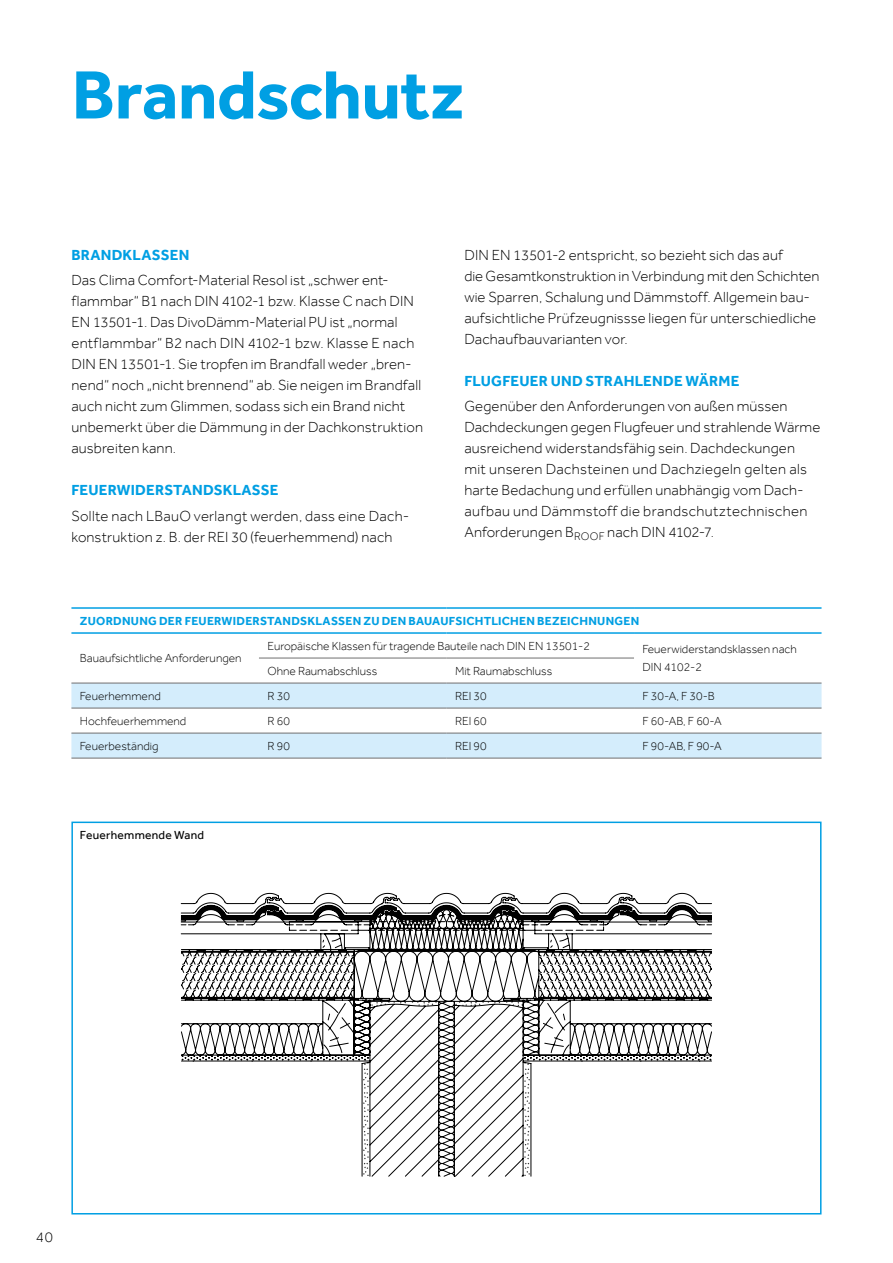
<style>
.page{position:relative;width:893px;height:1263px;background:#fff}
.page>*{position:absolute;margin:0;border:0;box-sizing:border-box;transform-origin:0 0}
.t1{font:700 70.5px "Effra";letter-spacing:-.01em;color:#009fe3}
.t2{font:300 15px/21px "Effra";letter-spacing:.01em;color:#000}
.t3{font:700 15px "Effra";letter-spacing:.01em;color:#009fe3}
.t4{font:300 12px "Effra";color:#000}
.t5{font:700 12px "Effra";letter-spacing:.025em;color:#009fe3}
.t6{font:12px "Effra";letter-spacing:.02em;color:#000}
</style>
<div class="page">
<svg style="left:71px;top:684px;width:750px;height:74px;fill:#d4edfc"></svg>
<hr style="left:259px;top:658px;width:187px;height:1px;background:#706f6f">
<hr style="left:446px;top:658px;width:188px;height:1px;background:#706f6f">
<hr style="left:71px;top:683px;width:188px;height:1px;background:#706f6f">
<hr style="left:259px;top:683px;width:187px;height:1px;background:#706f6f">
<hr style="left:446px;top:683px;width:188px;height:1px;background:#706f6f">
<hr style="left:634px;top:683px;width:187px;height:1px;background:#706f6f">
<hr style="left:71px;top:708px;width:188px;height:1px;background:#706f6f">
<hr style="left:259px;top:708px;width:187px;height:1px;background:#706f6f">
<hr style="left:446px;top:708px;width:188px;height:1px;background:#706f6f">
<hr style="left:634px;top:708px;width:187px;height:1px;background:#706f6f">
<hr style="left:71px;top:733px;width:188px;height:1px;background:#706f6f">
<hr style="left:259px;top:733px;width:187px;height:1px;background:#706f6f">
<hr style="left:446px;top:733px;width:188px;height:1px;background:#706f6f">
<hr style="left:634px;top:733px;width:187px;height:1px;background:#706f6f">
<hr style="left:71px;top:758px;width:188px;height:1px;background:#706f6f">
<hr style="left:259px;top:758px;width:187px;height:1px;background:#706f6f">
<hr style="left:446px;top:758px;width:188px;height:1px;background:#706f6f">
<hr style="left:634px;top:758px;width:187px;height:1px;background:#706f6f">
<hr style="left:71px;top:607px;width:188px;height:2px;background:#009fe3">
<hr style="left:259px;top:607px;width:187px;height:2px;background:#009fe3">
<hr style="left:446px;top:607px;width:188px;height:2px;background:#009fe3">
<hr style="left:634px;top:607px;width:187px;height:2px;background:#009fe3">
<hr style="left:71px;top:632px;width:188px;height:2px;background:#009fe3">
<hr style="left:259px;top:632px;width:187px;height:2px;background:#009fe3">
<hr style="left:446px;top:632px;width:188px;height:2px;background:#009fe3">
<hr style="left:634px;top:632px;width:187px;height:2px;background:#009fe3">
<svg style="left:180px;top:893px;width:533px;height:284px"></svg>
<svg style="left:181px;top:904px;width:531px;height:157px"></svg>
<div style="left:71px;top:821px;width:750px;height:393px;border:2px solid #009fe3"></div>
<h1 class="t1" style="left:72px;top:53px;width:394px">Brandschutz</h1>
<p class="t3" style="left:71px;top:246px;width:120px">BRANDKLASSEN</p>
<p class="t2" style="left:71px;top:270px;width:353px">Das Clima Comfort-Material Resol ist „schwer ent&shy;flammbar“ B1 nach DIN 4102-1 bzw. Klasse C nach DIN EN 13501-1. Das DivoDämm-Material PU ist „normal entflammbar“ B2 nach DIN 4102-1 bzw. Klasse E nach DIN EN 13501-1. Sie tropfen im Brandfall weder „bren&shy;nend“ noch „nicht brennend“ ab. Sie neigen im Brandfall auch nicht zum Glimmen, sodass sich ein Brand nicht unbemerkt über die Dämmung in der Dachkonstruktion ausbreiten kann.</p>
<p class="t3" style="left:71px;top:481px;width:209px">FEUERWIDERSTANDSKLASSE</p>
<p class="t2" style="left:71px;top:505px;width:339px">Sollte nach LBauO verlangt werden, dass eine Dach&shy;konstruktion z. B. der REI 30 (feuerhemmend) nach</p>
<p class="t2" style="left:464px;top:244px;width:357px">DIN EN 13501-2 entspricht, so bezieht sich das auf<br>die Gesamtkonstruktion in Verbindung mit den Schichten wie Sparren, Schalung und Dämmstoff. Allgemein bau&shy;aufsichtliche Prüfzeugnissse liegen für unterschiedliche Dachaufbauvarianten vor.</p>
<p class="t3" style="left:464px;top:372px;width:277px">FLUGFEUER UND STRAHLENDE WÄRME</p>
<p class="t2" style="left:464px;top:396px;width:358px">Gegenüber den Anforderungen von außen müssen Dachdeckungen gegen Flugfeuer und strahlende Wärme ausreichend widerstandsfähig sein. Dachdeckungen mit unseren Dachsteinen und Dachziegeln gelten als harte Bedachung und erfüllen unabhängig vom Dach&shy;aufbau und Dämmstoff die brandschutztechnischen Anforderungen B<sub>ROOF</sub> nach DIN 4102-7.</p>
<p class="t5" style="left:80px;top:613px;width:561px">ZUORDNUNG DER FEUERWIDERSTANDSKLASSEN ZU DEN BAUAUFSICHTLICHEN BEZEICHNUNGEN</p>
<p class="t4" style="left:80px;top:651px;width:163px">Bauaufsichtliche Anforderungen</p>
<p class="t4" style="left:267px;top:638px;width:324px">Europäische Klassen für tragende Bauteile nach DIN EN 13501- 2</p>
<p class="t4" style="left:642px;top:642px;width:156px">Feuerwiderstandsklassen nach</p>
<p class="t4" style="left:267px;top:663px;width:111px">Ohne Raumabschluss</p>
<p class="t4" style="left:455px;top:663px;width:99px">Mit Raumabschluss</p>
<p class="t4" style="left:642px;top:660px;width:61px">DIN 4102-2</p>
<p class="t4" style="left:80px;top:688px;width:82px">Feuerhemmend</p>
<p class="t4" style="left:267px;top:688px;width:24px">R 30</p>
<p class="t4" style="left:455px;top:688px;width:33px">REI 30</p>
<p class="t4" style="left:642px;top:688px;width:74px">F 30-A, F 30- B</p>
<p class="t4" style="left:80px;top:713px;width:108px">Hochfeuerhemmend</p>
<p class="t4" style="left:267px;top:713px;width:24px">R 60</p>
<p class="t4" style="left:455px;top:713px;width:33px">REI 60</p>
<p class="t4" style="left:642px;top:713px;width:81px">F 60-AB, F 60-A</p>
<p class="t4" style="left:80px;top:738px;width:80px">Feuerbeständig</p>
<p class="t4" style="left:267px;top:738px;width:24px">R 90</p>
<p class="t4" style="left:455px;top:738px;width:33px">REI 90</p>
<p class="t4" style="left:642px;top:738px;width:81px">F 90-AB, F 90-A</p>
<p class="t6" style="left:80px;top:827px;width:126px">Feuerhemmende Wand</p>
<p class="t2" style="left:36px;top:1226px;width:19px">40</p>
</div>
